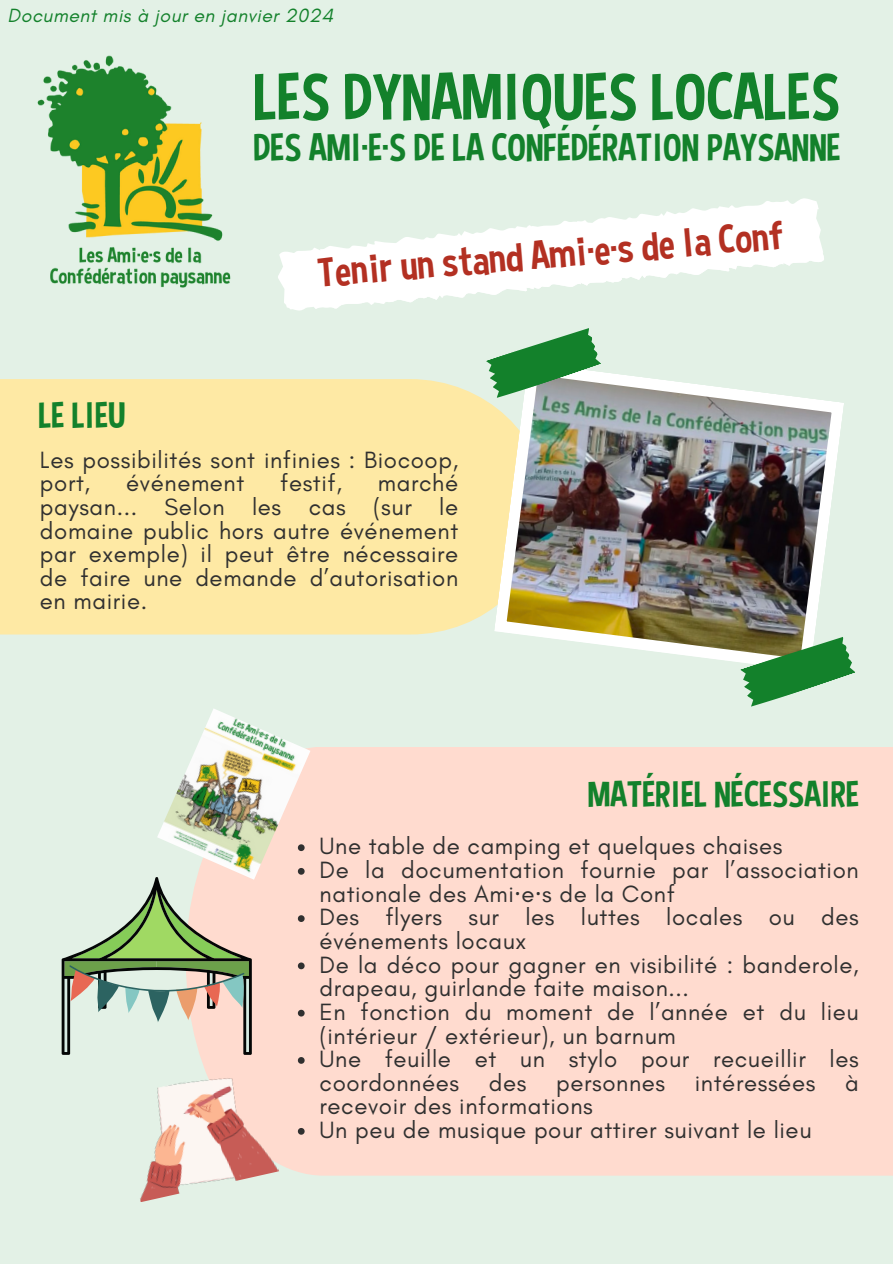
<style>
.page{position:relative;width:893px;height:1264px;background:#fff}
.page>*{position:absolute;margin:0;border:0;box-sizing:border-box;transform-origin:0 0}
.t1{font:66.75px "Curse Casual";color:#13812b}
.t2{font:40.5px "Curse Casual";color:#b33022}
.t3{font:39px "Curse Casual";color:#13812b}
.t4{font:36.75px "Curse Casual";color:#13812b}
.t5{font:24px/23.7px "Glacial Indifference";letter-spacing:.025em;color:#303030}
.t6{font:italic 19.5px "Glacial Indifference";letter-spacing:.025em;color:#13812b}
.s1{font-family:"Noto Sans"}
</style>
<div class="page">
<div style="left:0;top:0;width:892px;height:1263px;background:#e3f1e6"></div>
<img style="left:37px;top:55px;width:194px;height:233px">
<div style="left:0;top:379px;width:494px;height:255px;background:#fee9a4"></div>
<img style="left:494px;top:399px;width:350px;height:263px">
<svg style="left:274px;top:198px;width:550px;height:201px"></svg>
<svg style="left:738px;top:634px;width:117px;height:73px"></svg>
<div style="left:199px;top:747px;width:693px;height:428px;background:#ffdbcf"></div>
<svg style="left:62px;top:877px;width:190px;height:177px"></svg>
<img style="left:157px;top:709px;width:153px;height:170px">
<img style="left:140px;top:1065px;width:139px;height:137px">
<svg style="left:298px;top:844px;width:6px;height:7px"></svg>
<svg style="left:298px;top:868px;width:6px;height:6px"></svg>
<svg style="left:298px;top:915px;width:6px;height:7px"></svg>
<svg style="left:298px;top:962px;width:6px;height:7px"></svg>
<svg style="left:298px;top:1009px;width:6px;height:7px"></svg>
<svg style="left:298px;top:1057px;width:6px;height:6px"></svg>
<svg style="left:298px;top:1127px;width:6px;height:7px"></svg>
<h3 class="t6" style="left:8px;top:3px;width:327px">Document mis à jour en janvier 2024</h3>
<h1 class="t1" style="left:253px;top:58px;width:588px">LES DYNAMIQUES LOCALES</h1>
<h1 class="t3" style="left:253px;top:125px;width:589px">DES AMI·E·S DE LA CONFÉDÉRATION PAYSANNE</h1>
<p class="t4" style="left:38px;top:393px;width:89px">LE LIEU</p>
<h3 class="t2" style="left:316px;top:251px;width:469px;rotate:-5deg">Tenir un stand Ami·e·s de la Conf</h3>
<h3 class="t5" style="left:40px;top:447px;width:420px">Les possibilités sont infinies : Biocoop, port,</h3>
<h3 class="t5" style="left:40px;top:471px;width:420px;text-align:justify;text-indent:338px">marché paysan... Selon les cas (sur le domaine public hors autre événement par exemple) il peut être nécessaire de faire une demande d’autorisation en mairie.</h3>
<h3 class="t5" style="left:126px;top:471px;width:120px">événement</h3>
<h3 class="t5" style="left:280px;top:471px;width:63px">festif,</h3>
<p class="t4" style="left:587px;top:772px;width:273px">MATÉRIEL NÉCESSAIRE</p>
<p class="t5" style="left:319px;top:834px;width:464px">Une table de camping et quelques chaises</p>
<p class="t5" style="left:319px;top:857px;width:540px">De la documentation fournie par l’association nationale des Ami<span class="s1">·</span>e<span class="s1">·</span>s de la Conf</p>
<h3 class="t5" style="left:319px;top:905px;width:540px">Des flyers sur les luttes locales ou des événements locaux</h3>
<h1 class="t5" style="left:319px;top:952px;width:540px">De la déco pour gagner en visibilité : banderole, drapeau, guirlande faite maison...</h1>
<p class="t5" style="left:319px;top:999px;width:540px">En fonction du moment de l’année et du lieu (intérieur / extérieur), un barnum</p>
<p class="t5" style="left:319px;top:1046px;width:540px;text-align:justify">Une feuille et un stylo pour recueillir les coordonnées des personnes intéressées à recevoir des informations</p>
<h1 class="t5" style="left:319px;top:1117px;width:493px">Un peu de musique pour attirer suivant le lieu</h1>
</div>
